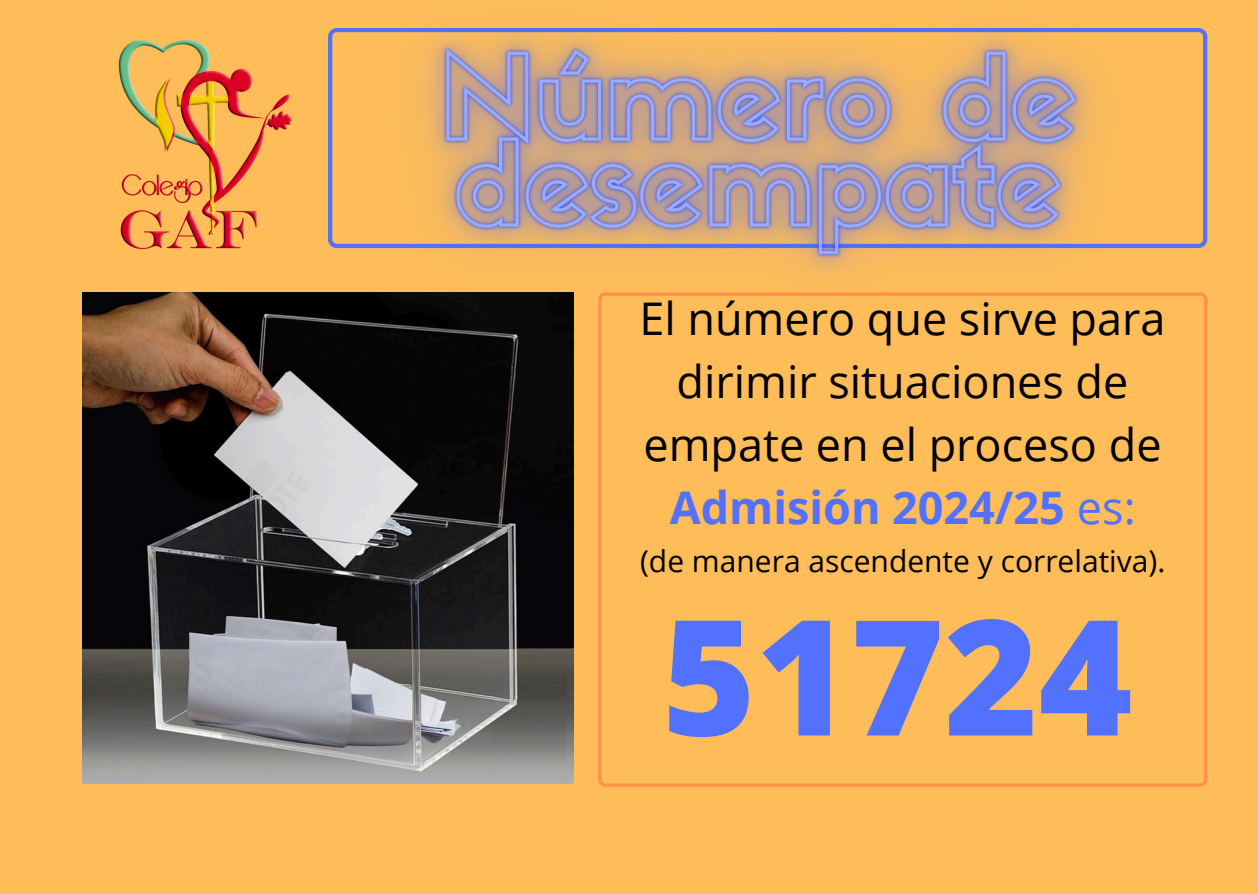
<style>
.page{position:relative;width:1258px;height:894px;background:#fff}
.page>*{position:absolute;margin:0;border:0;box-sizing:border-box;transform-origin:0 0}
.t1{font:800 160.5px "Open Sans";color:#5271ff}
.t2{font:45px/63px "Open Sans";color:#000;text-align:center}
.t3{font:30px "Open Sans";color:#000}
.s1{font-weight:700;color:#5271ff}
.s2{color:#5271ff}
</style>
<div class="page">
<div style="left:0;top:0;width:1258px;height:893px;background:#ffbd59"></div>
<img style="left:118px;top:40px;width:174px;height:209px">
<svg style="left:598px;top:292px;width:609px;height:494px"></svg>
<img style="left:83px;top:292px;width:490px;height:491px">
<img style="left:318px;top:28px;width:883px;height:349px">
<p class="t2" style="left:639px;top:286px;width:528px">El número que sirve para dirimir situaciones de empate en el proceso de<br><span class="s1">Admisión 2024/25</span> <span class="s2">es:</span></p>
<p class="t3" style="left:640px;top:539px;width:527px">(de manera ascendente y correlativa).</p>
<h1 class="t1" style="left:662px;top:563px;width:472px">51724</h1>
</div>
